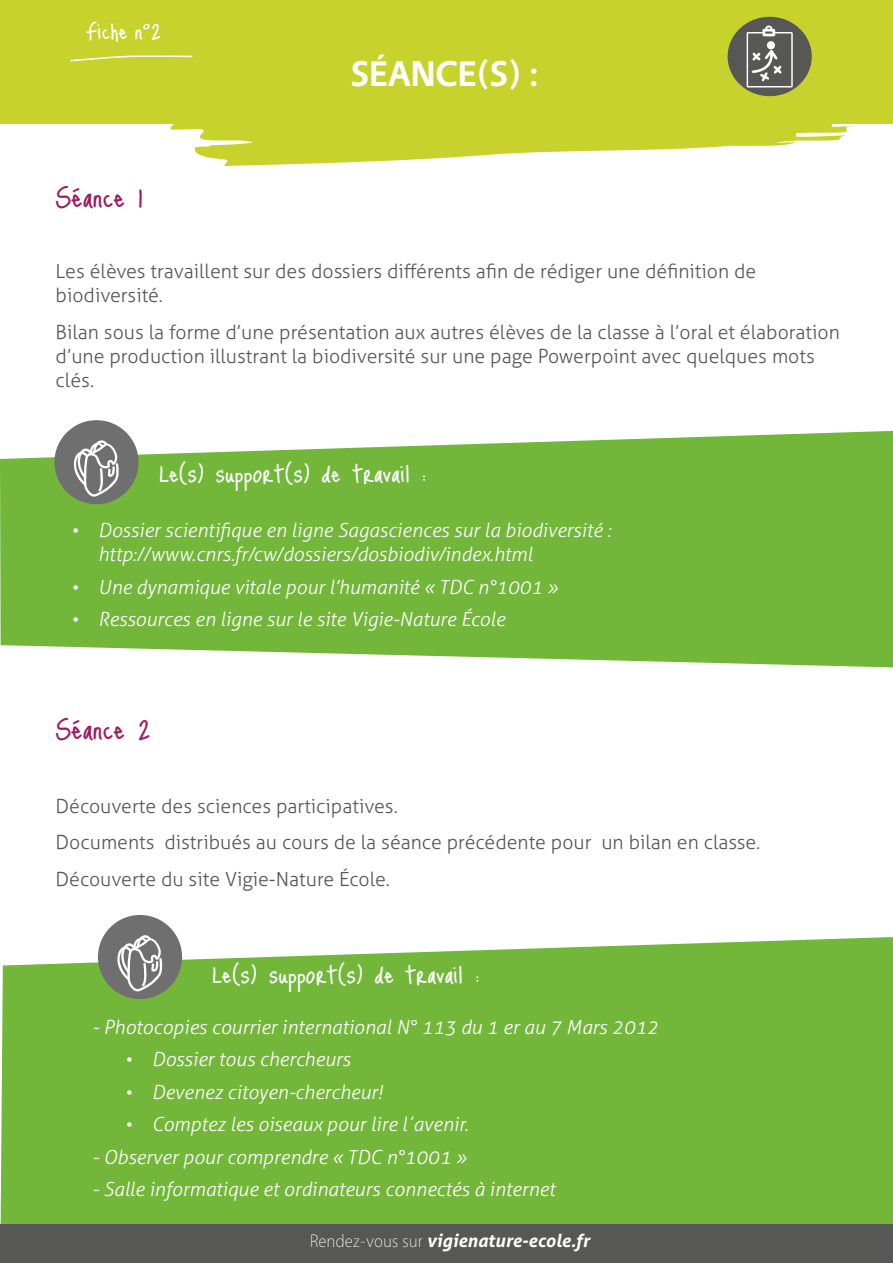
<style>
.page{position:relative;width:893px;height:1263px;background:#fff}
.page>*{position:absolute;margin:0;border:0;box-sizing:border-box;transform-origin:0 0}
.t1{font:45px "Just Me Again Down Here";color:#9c1b61}
.t2{font:39px "Just Me Again Down Here";color:#fff}
.t3{font:700 36px "Vegur";letter-spacing:.01em;color:#fff}
.t4{font:36px "Just Me Again Down Here";color:#fff}
.t5{font:italic 300 19.5px/24px "Aller";color:#fff}
.t6{font:300 19.5px/24px "Aller";color:#575756}
.t7{font:italic 700 18px "Aller";color:#fff}
.s1{font-family:"Vegur";font-weight:300;font-style:normal}
</style>
<div class="page">
<div style="left:0;top:937px;width:893px;height:288px;background:#72b73a"></div>
<svg style="left:0;top:431px;width:893px;height:236px;background:#7fbe4d"></svg>
<div style="left:0;top:0;width:893px;height:124px;background:#c7d22c"></div>
<svg style="left:93px;top:95px;width:761px;height:71px;fill:#c7d22c"></svg>
<div style="left:728px;top:17px;width:84px;height:79px;background:#575756;border-radius:50%"></div>
<svg style="left:70px;top:55px;width:123px;height:7px"></svg>
<div style="left:0;top:1225px;width:893px;height:38px;background:#575756"></div>
<div style="left:54px;top:420px;width:85px;height:84px;background:#706f6f;border-radius:50%"></div>
<svg style="left:72px;top:440px;width:47px;height:57px"></svg>
<div style="left:98px;top:915px;width:84px;height:84px;background:#706f6f;border-radius:50%"></div>
<svg style="left:117px;top:935px;width:46px;height:56px"></svg>
<svg style="left:751px;top:49px;width:31px;height:33px"></svg>
<div style="left:747px;top:32px;width:46px;height:55px;border:1px solid #fff"></div>
<div style="left:762px;top:29px;width:13px;height:7px;border:3px solid #fff"></div>
<svg style="left:764px;top:25px;width:9px;height:6px"></svg>
<div style="left:767px;top:42px;width:7px;height:7px;background:#fff;border-radius:50%"></div>
<div style="left:767px;top:41px;width:8px;height:8px;border:1px solid #fff;border-radius:50%"></div>
<p class="t4" style="left:86px;top:9px;width:77px">Fiche n°2</p>
<p class="t1" style="left:56px;top:170px;width:89px">Séance 1</p>
<p class="t3" style="left:351px;top:54px;width:190px">SÉANCE(S) :</p>
<p class="t6" style="left:56px;top:259px;width:702px">Les élèves travaillent sur des dossiers différents afin de rédiger une définition de biodiversité.</p>
<p class="t6" style="left:56px;top:320px;width:786px">Bilan sous la forme d’une présentation aux autres élèves de la classe à l’oral et élaboration d’une production illustrant la biodiversité sur une page Powerpoint avec quelques mots clés.</p>
<p class="t2" style="left:159px;top:449px;width:268px">Le(s) support(s) de travail :</p>
<p class="t5" style="left:98px;top:518px;width:514px;text-indent:-27px">• Dossier scientifique en ligne Sagasciences sur la biodiversité : http://www.cnrs.fr/cw/dossiers/dosbiodiv/index.html</p>
<p class="t5" style="left:71px;top:575px;width:489px">• Une dynamique vitale pour l’humanité « TDC n°1001 »</p>
<p class="t5" style="left:71px;top:607px;width:435px">• Ressources en ligne sur le site Vigie-Nature École</p>
<p class="t1" style="left:56px;top:701px;width:97px">Séance 2</p>
<p class="t6" style="left:56px;top:794px;width:344px">Découverte des sciences participatives.</p>
<p class="t6" style="left:56px;top:830px;width:706px">Documents distribués au cours de la séance précédente pour un bilan en classe.</p>
<p class="t6" style="left:56px;top:867px;width:336px">Découverte du site Vigie-Nature École.</p>
<p class="t2" style="left:213px;top:950px;width:268px">Le(s) support(s) de travail :</p>
<p class="t5" style="left:92px;top:1014px;width:568px">- Photocopies courrier international N° 113 du 1 er au 7 Mars 2012</p>
<p class="t5" style="left:125px;top:1047px;width:227px">• Dossier tous chercheurs</p>
<p class="t5" style="left:125px;top:1080px;width:259px">• Devenez citoyen-chercheur!</p>
<p class="t5" style="left:125px;top:1112px;width:345px">• Comptez les oiseaux pour lire lʼavenir.</p>
<p class="t5" style="left:92px;top:1145px;width:376px">- Observer pour comprendre « TDC n°1001 »</p>
<p class="t5" style="left:92px;top:1177px;width:464px">- Salle informatique et ordinateurs connectés à internet</p>
<p class="t7" style="left:310px;top:1229px;width:281px"><span class="s1">Rendez-vous sur</span> vigienature-ecole.fr</p>
</div>
